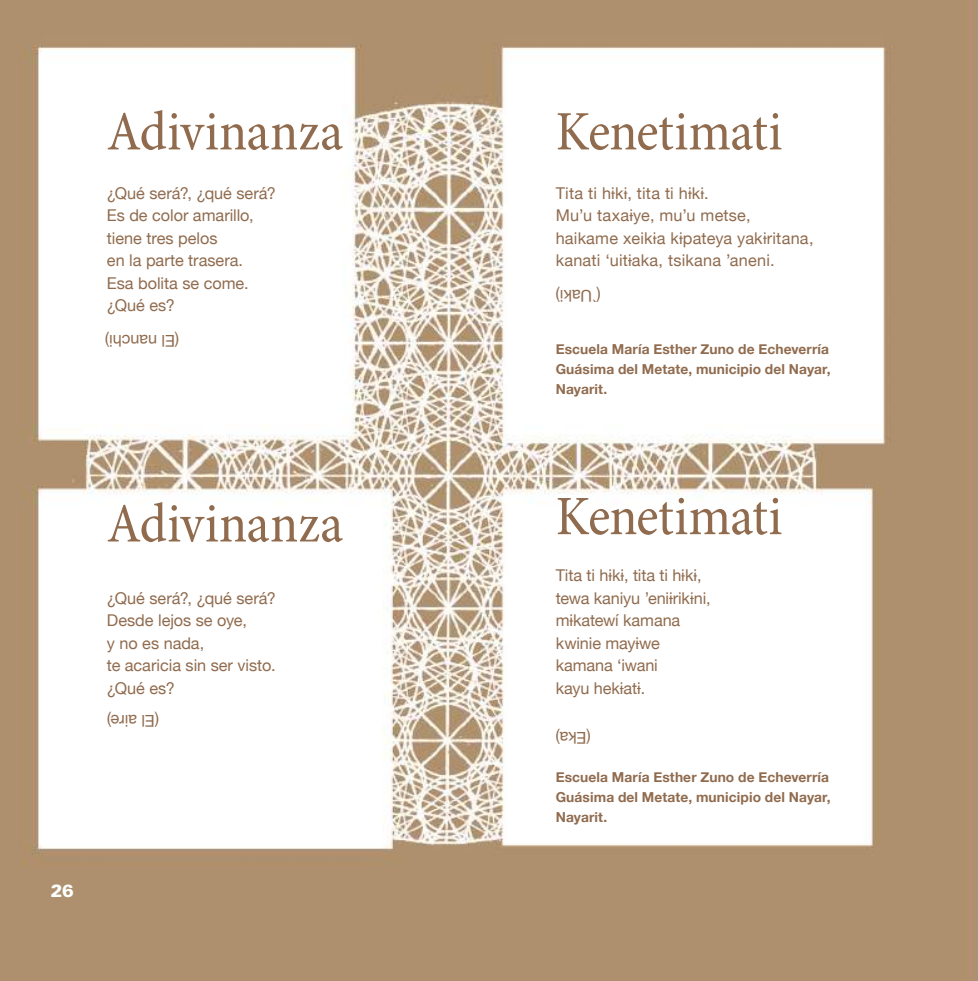
<style>
.page{position:relative;width:978px;height:981px;background:#fff}
.page>*{position:absolute;margin:0;border:0;box-sizing:border-box;transform-origin:0 0}
.t1{font:condensed 56.25px "Minion Pro";letter-spacing:-.005em;color:#906b4e}
.t2{font:900 17.5px "Univers LT Std";color:#feffff}
.t3{font:16.25px/22.5px "Helvetica Neue";color:#906b4e}
.t4{font:700 13.75px/20px "Helvetica Neue";letter-spacing:.01em;color:#906b4e;text-align:justify}
</style>
<div class="page">
<img style="left:0;top:0;width:977px;height:980px">
<svg style="left:974px;top:0;width:4px;height:3px"></svg>
<svg style="left:974px;top:976px;width:4px;height:5px"></svg>
<h1 class="t1" style="left:107px;top:98px;width:238px">Adivinanza</h1>
<p class="t3" style="left:107px;top:180px;width:170px">¿Qué será?, ¿qué será?<br>Es de color amarillo, tiene tres pelos<br>en la parte trasera.<br>Esa bolita se come. ¿Qué es?</p>
<p class="t3" style="left:179px;top:352px;width:76px;rotate:-180deg">(El nanchi)</p>
<h1 class="t1" style="left:107px;top:489px;width:238px">Adivinanza</h1>
<p class="t3" style="left:107px;top:585px;width:170px">¿Qué será?, ¿qué será?<br>Desde lejos se oye,<br>y no es nada,<br>te acaricia sin ser visto. ¿Qué es?</p>
<p class="t3" style="left:159px;top:733px;width:54px;rotate:-180deg">(El aire)</p>
<p class="t2" style="left:51px;top:879px;width:24px">26</p>
<h1 class="t1" style="left:555px;top:98px;width:228px">Kenetimati</h1>
<p class="t3" style="left:555px;top:180px;width:259px">Tita ti hiki, tita ti hiki.<br>Mu’u taxaiye, mu’u metse, haikame xeikia kipateya yakiritana, kanati ‘uitiaka, tsikana ’aneni.</p>
<p class="t3" style="left:600px;top:308px;width:47px;rotate:-180deg">(`Uaki)</p>
<p class="t4" style="left:555px;top:338px;width:276px">Escuela María Esther Zuno de Echeverría Guásima del Metate, municipio del Nayar, Nayarit.</p>
<h1 class="t1" style="left:555px;top:482px;width:228px">Kenetimati</h1>
<p class="t3" style="left:555px;top:563px;width:156px">Tita ti hiki, tita ti hiki, tewa kaniyu ’eniirikini, mikatewí kamana kwinie mayiwe kamana ‘iwani<br>kayu hekiati.</p>
<p class="t3" style="left:590px;top:749px;width:36px;rotate:-180deg">(Eka)</p>
<p class="t4" style="left:555px;top:765px;width:276px">Escuela María Esther Zuno de Echeverría Guásima del Metate, municipio del Nayar, Nayarit.</p>
</div>
